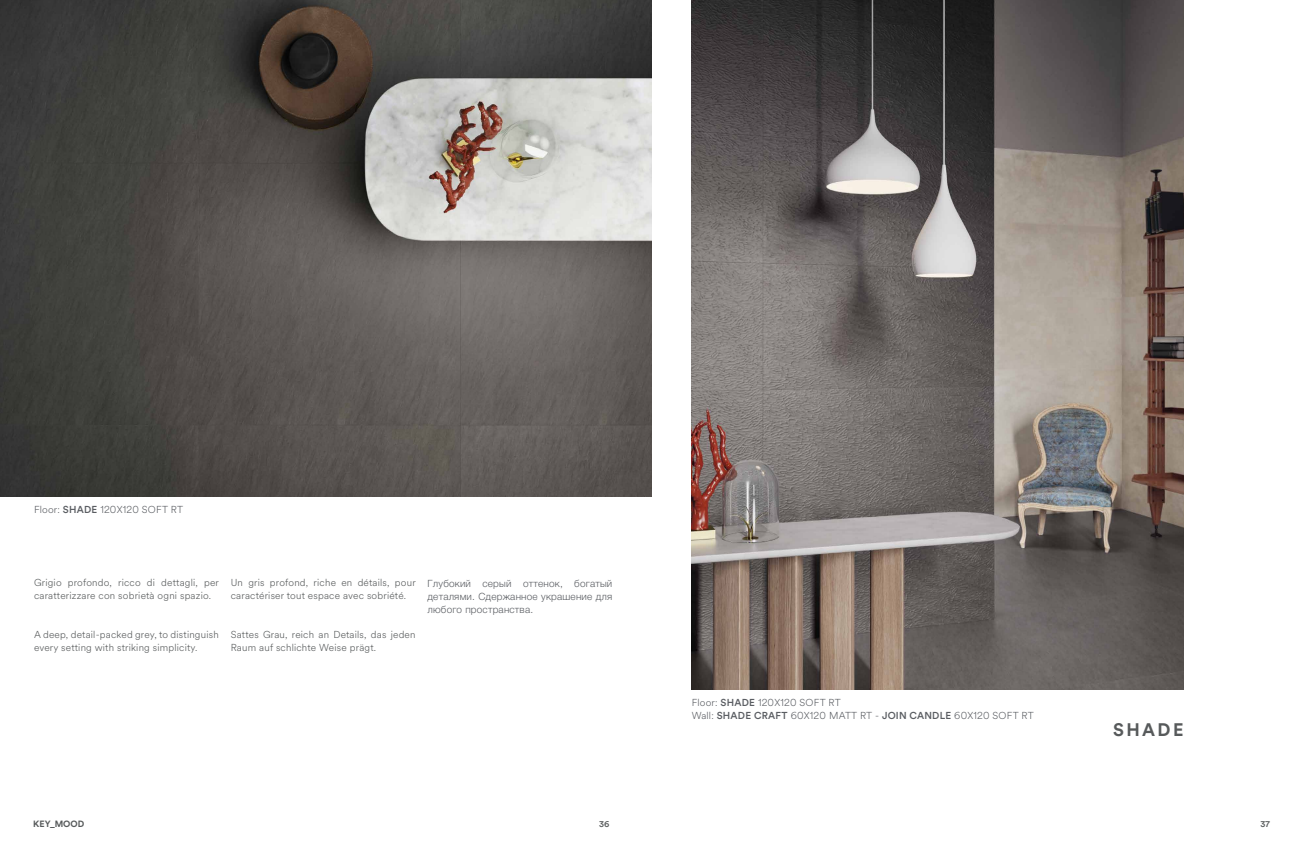
<style>
.page{position:relative;width:1304px;height:851px;background:#fff}
.page>*{position:absolute;margin:0;border:0;box-sizing:border-box;transform-origin:0 0}
.t1{font:700 18px "Circular Std";letter-spacing:.13em;color:#575a5b}
.t2{font:300 10px/13px "Circular Spotify Text";letter-spacing:.02em;color:#575a5b}
.t3{font:300 10px/13px "Circular Spotify Text";letter-spacing:.02em;color:#5a5d62}
.t4{font:300 10px/13px "Helvetica Neue LTCYR";letter-spacing:.02em;color:#5a5d62;text-align:justify}
.t5{font:700 9px "Circular Std";color:#575a5b}
.t6{font:500 9px "Circular Std";color:#575a5b}
.s1{font-family:"Circular Std";font-weight:500}
</style>
<div class="page">
<img style="left:0;top:0;width:652px;height:496px">
<img style="left:692px;top:0;width:491px;height:689px">
<p class="t3" style="left:34px;top:503px;width:151px">Floor: <span class="s1">SHADE</span> 120X120 SOFT RT</p>
<p class="t2" style="left:34px;top:576px;width:186px">Grigio profondo, ricco di dettagli, per caratterizzare con sobrietà ogni spazio.</p>
<p class="t2" style="left:34px;top:628px;width:186px">A deep, detail-packed grey, to distinguish every setting with striking simplicity.</p>
<p class="t2" style="left:231px;top:576px;width:186px">Un gris profond, riche en détails, pour caractériser tout espace avec sobriété.</p>
<p class="t2" style="left:231px;top:628px;width:186px">Sattes Grau, reich an Details, das jeden<br>Raum auf schlichte Weise prägt.</p>
<p class="t4" style="left:428px;top:576px;width:186px">Глубокий серый оттенок, богатый деталями. Сдержанное украшение для любого пространства.</p>
<p class="t3" style="left:692px;top:696px;width:344px">Floor: <span class="s1">SHADE</span> 120X120 SOFT RT<br>Wall: <span class="s1">SHADE CRAFT</span> 60X120 MATT RT - <span class="s1">JOIN CANDLE</span> 60X120 SOFT RT</p>
<h1 class="t1" style="left:1113px;top:718px;width:72px">SHADE</h1>
<p class="t5" style="left:33px;top:818px;width:53px">KEY_MOOD</p>
<p class="t6" style="left:599px;top:818px;width:12px">36</p>
<p class="t6" style="left:1260px;top:818px;width:11px">37</p>
</div>
